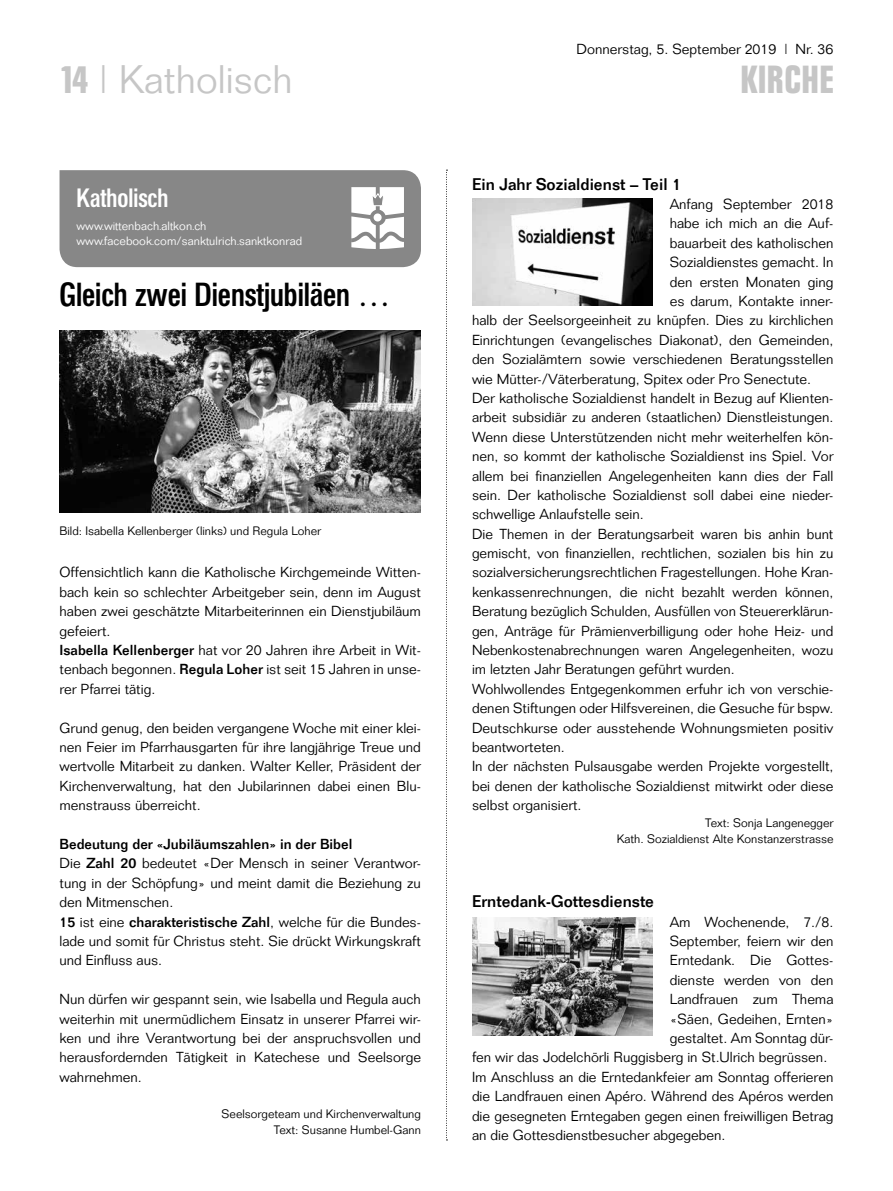
<style>
.page{position:relative;width:893px;height:1191px;background:#fff}
.page>*{position:absolute;margin:0;border:0;box-sizing:border-box;transform-origin:0 0}
.t1{font:300 39px "Folio";color:#c6c6c6}
.t2{font:700 39px "Folio Condensed BQ";letter-spacing:.02em;color:#c6c6c6}
.t3{font:500 33px "Folio Condensed BQ";color:#000}
.t4{font:500 26.25px "Folio Condensed BQ";color:#fff}
.t5{font:500 16.5px "Folio";color:#000}
.t6{font:300 14.25px/19.4px "Folio";color:#000}
.t7{font:300 12px/16.5px "Folio";color:#000;text-align:right}
.t8{font:300 12px/15px "Folio BQ";color:#fff}
.s1{font-family:"Folio Condensed BQ";font-weight:700}
.s2{font-weight:500}
</style>
<div class="page">
<svg style="left:446px;top:170px;width:1px;height:970px"></svg>
<svg style="left:60px;top:170px;width:361px;height:97px;background:#909090"></svg>
<img style="left:60px;top:330px;width:361px;height:182px">
<img style="left:472px;top:917px;width:181px;height:118px">
<img style="left:472px;top:199px;width:181px;height:107px">
<p class="t6" style="left:577px;top:39px;width:258px">Donnerstag, 5. September 2019 | Nr. 36</p>
<h1 class="t1" style="left:60px;top:56px;width:235px"><span class="s1">14</span> | Katholisch</h1>
<h1 class="t2" style="left:741px;top:58px;width:94px">KIRCHE</h1>
<h3 class="t4" style="left:77px;top:183px;width:93px">Katholisch</h3>
<p class="t8" style="left:77px;top:219px;width:227px">www.wittenbach.altkon.ch www.facebook.com/sanktulrich.sanktkonrad</p>
<h2 class="t3" style="left:60px;top:276px;width:332px">Gleich zwei Dienstjubiläen …</h2>
<p class="t7" style="left:60px;top:523px;width:263px">Bild: Isabella Kellenberger (links) und Regula Loher</p>
<p class="t6" style="left:60px;top:563px;width:363px">Offensichtlich kann die Katholische Kirchgemeinde Witten&shy;bach kein so schlechter Arbeitgeber sein, denn im August haben zwei geschätzte Mitarbeiterinnen ein Dienstjubiläum gefeiert.<br><span class="s2">Isabella Kellenberger</span> hat vor 20 Jahren ihre Arbeit in Wit&shy;tenbach begonnen. <span class="s2">Regula Loher</span> ist seit 15 Jahren in unse&shy;rer Pfarrei tätig.</p>
<p class="t6" style="left:60px;top:718px;width:363px;text-align:justify">Grund genug, den beiden vergangene Woche mit einer klei&shy;nen Feier im Pfarrhausgarten für ihre langjährige Treue und wertvolle Mitarbeit zu danken. Walter Keller, Präsident der Kirchenverwaltung, hat den Jubilarinnen dabei einen Blu&shy;menstrauss überreicht.</p>
<p class="t6" style="left:60px;top:834px;width:363px"><span class="s2">Bedeutung der «Jubiläumszahlen» in der Bibel<br></span>Die <span class="s2">Zahl 20</span> bedeutet «Der Mensch in seiner Verantwor&shy;tung in der Schöpfung» und meint damit die Beziehung zu den Mitmenschen.<br><span class="s2">15</span> ist eine <span class="s2">charakteristische Zahl</span>, welche für die Bundes&shy;lade und somit für Christus steht. Sie drückt Wirkungskraft und Einfluss aus.</p>
<p class="t6" style="left:60px;top:989px;width:363px;text-align:justify">Nun dürfen wir gespannt sein, wie Isabella und Regula auch weiterhin mit unermüdlichem Einsatz in unserer Pfarrei wir&shy;ken und ihre Verantwortung bei der anspruchsvollen und herausfordernden Tätigkeit in Katechese und Seelsorge wahrnehmen.</p>
<p class="t7" style="left:222px;top:1105px;width:201px">Seelsorgeteam und Kirchenverwaltung<br>Text: Susanne Humbel-Gann</p>
<p class="t5" style="left:472px;top:174px;width:211px">Ein Jahr Sozialdienst – Teil 1</p>
<p class="t6" style="left:670px;top:194px;width:165px">Anfang September 2018</p>
<p class="t6" style="left:670px;top:214px;width:165px">habe ich mich an die Auf-</p>
<p class="t6" style="left:670px;top:233px;width:165px">bauarbeit des katholischen</p>
<p class="t6" style="left:670px;top:252px;width:165px">Sozialdienstes gemacht. In</p>
<p class="t6" style="left:670px;top:272px;width:165px">den ersten Monaten ging</p>
<p class="t6" style="left:670px;top:291px;width:165px">es darum, Kontakte inner-</p>
<p class="t6" style="left:472px;top:311px;width:363px">halb der Seelsorgeeinheit zu knüpfen. Dies zu kirchlichen</p>
<p class="t6" style="left:472px;top:330px;width:363px">Einrichtungen (evangelisches Diakonat), den Gemeinden,</p>
<p class="t6" style="left:472px;top:349px;width:363px">den Sozialämtern sowie verschiedenen Beratungsstellen</p>
<p class="t6" style="left:472px;top:369px;width:341px">wie Mütter-/Väterberatung, Spitex oder Pro Senectute.</p>
<p class="t6" style="left:472px;top:388px;width:363px">Der katholische Sozialdienst handelt in Bezug auf Klienten-</p>
<p class="t6" style="left:472px;top:408px;width:363px">arbeit subsidiär zu anderen (staatlichen) Dienstleistungen.</p>
<p class="t6" style="left:472px;top:427px;width:363px">Wenn diese Unterstützenden nicht mehr weiterhelfen kön-</p>
<p class="t6" style="left:472px;top:446px;width:363px">nen, so kommt der katholische Sozialdienst ins Spiel. Vor</p>
<p class="t6" style="left:472px;top:466px;width:363px">allem bei finanziellen Angelegenheiten kann dies der Fall</p>
<p class="t6" style="left:472px;top:485px;width:363px">sein. Der katholische Sozialdienst soll dabei eine nieder-</p>
<p class="t6" style="left:472px;top:505px;width:173px">schwellige Anlaufstelle sein.</p>
<p class="t6" style="left:472px;top:524px;width:363px">Die Themen in der Beratungsarbeit waren bis anhin bunt</p>
<p class="t6" style="left:472px;top:543px;width:363px">gemischt, von finanziellen, rechtlichen, sozialen bis hin zu</p>
<p class="t6" style="left:472px;top:563px;width:363px">sozialversicherungsrechtlichen Fragestellungen. Hohe Kran-</p>
<p class="t6" style="left:472px;top:582px;width:363px">kenkassenrechnungen, die nicht bezahlt werden können,</p>
<p class="t6" style="left:472px;top:601px;width:363px">Beratung bezüglich Schulden, Ausfüllen von Steuererklärun-</p>
<p class="t6" style="left:472px;top:621px;width:363px">gen, Anträge für Prämienverbilligung oder hohe Heiz- und</p>
<p class="t6" style="left:472px;top:640px;width:363px">Nebenkostenabrechnungen waren Angelegenheiten, wozu</p>
<p class="t6" style="left:472px;top:660px;width:264px">im letzten Jahr Beratungen geführt wurden.</p>
<p class="t6" style="left:472px;top:679px;width:363px">Wohlwollendes Entgegenkommen erfuhr ich von verschie-</p>
<p class="t6" style="left:472px;top:698px;width:363px">denen Stiftungen oder Hilfsvereinen, die Gesuche für bspw.</p>
<p class="t6" style="left:472px;top:718px;width:363px">Deutschkurse oder ausstehende Wohnungsmieten positiv</p>
<p class="t6" style="left:472px;top:737px;width:94px">beantworteten.</p>
<p class="t6" style="left:472px;top:756px;width:363px">In der nächsten Pulsausgabe werden Projekte vorgestellt,</p>
<p class="t6" style="left:472px;top:776px;width:363px">bei denen der katholische Sozialdienst mitwirkt oder diese</p>
<p class="t6" style="left:472px;top:795px;width:111px">selbst organisiert.</p>
<p class="t7" style="left:617px;top:814px;width:218px">Text: Sonja Langenegger<br>Kath. Sozialdienst Alte Konstanzerstrasse</p>
<p class="t5" style="left:472px;top:891px;width:184px">Erntedank-Gottesdienste</p>
<p class="t6" style="left:670px;top:912px;width:165px">Am Wochenende, 7./8.</p>
<p class="t6" style="left:670px;top:931px;width:165px">September, feiern wir den</p>
<p class="t6" style="left:670px;top:950px;width:165px">Erntedank. Die Gottes-</p>
<p class="t6" style="left:670px;top:970px;width:165px">dienste werden von den</p>
<p class="t6" style="left:670px;top:989px;width:165px">Landfrauen zum Thema</p>
<p class="t6" style="left:670px;top:1009px;width:165px">«Säen, Gedeihen, Ernten»</p>
<p class="t6" style="left:670px;top:1028px;width:165px">gestaltet. Am Sonntag dür-</p>
<p class="t6" style="left:472px;top:1047px;width:357px">fen wir das Jodelchörli Ruggisberg in St.Ulrich begrüssen.</p>
<p class="t6" style="left:472px;top:1067px;width:363px">Im Anschluss an die Erntedankfeier am Sonntag offerieren</p>
<p class="t6" style="left:472px;top:1086px;width:363px">die Landfrauen einen Apéro. Während des Apéros werden</p>
<p class="t6" style="left:472px;top:1106px;width:363px">die gesegneten Erntegaben gegen einen freiwilligen Betrag</p>
<p class="t6" style="left:472px;top:1125px;width:255px">an die Gottesdienstbesucher abgegeben.</p>
</div>
